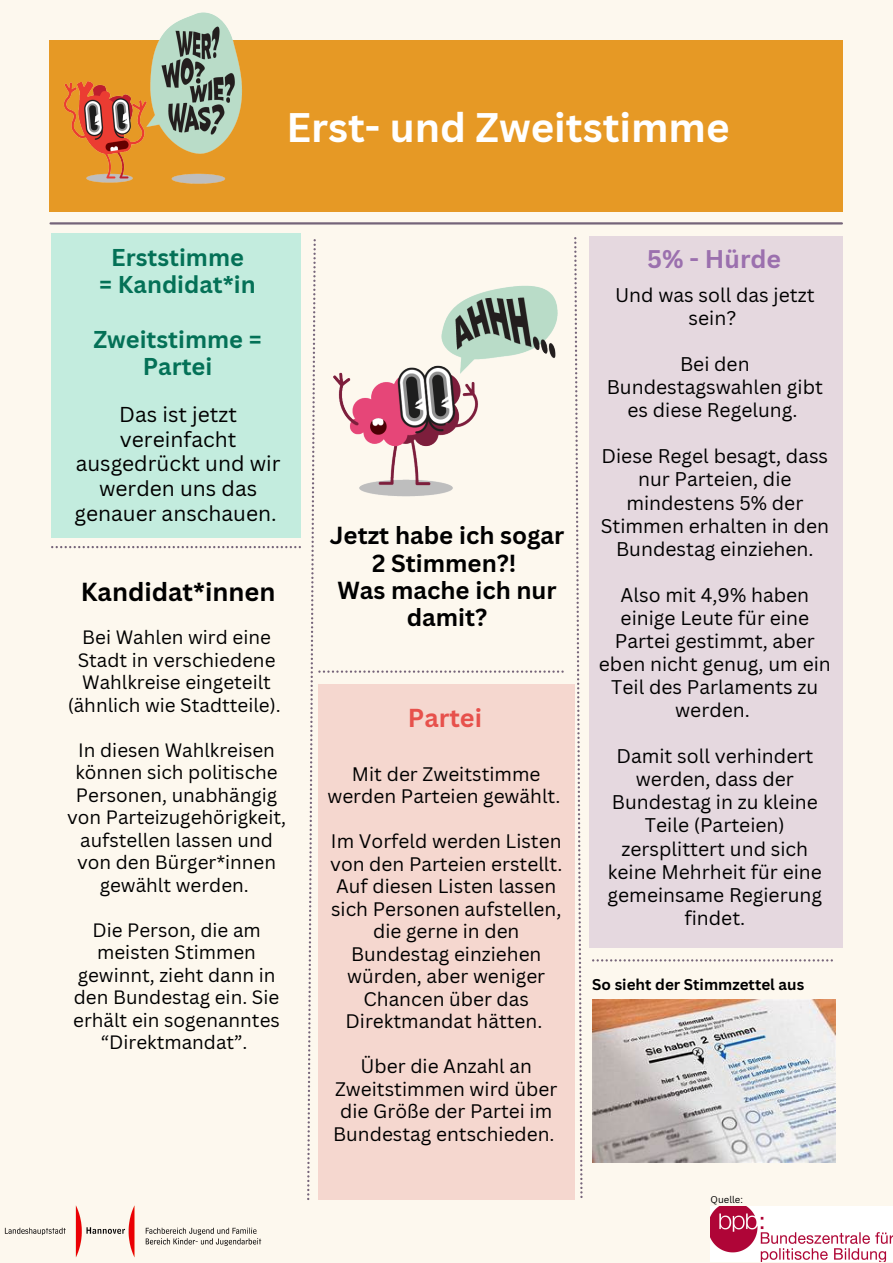
<style>
.page{position:relative;width:893px;height:1263px;background:#fdf8ee}
.page>*{position:absolute;margin:0;border:0;box-sizing:border-box;transform-origin:0 0}
.t1{font:700 40.2px "Canva Sans";color:#fff}
.t2{font:700 25.42px "Canva Sans";color:#000}
.t3{font:700 25.28px "Canva Sans";color:#e7514c}
.t4{font:700 24.9px "Canva Sans";color:#9b70ae}
.t5{font:700 24px/27.4px "Canva Sans";color:#000;text-align:center}
.t6{font:700 23.7px/27.1px "Canva Sans";color:#047157;text-align:center}
.t7{font:21px/24.8px "Canva Sans";color:#000;text-align:center}
.t8{font:19.27px/23.1px "Canva Sans";color:#000;text-align:center}
.t9{font:19.05px/22.5px "Canva Sans";color:#000;text-align:center}
.t10{font:18.83px/22.5px "Canva Sans";color:#000;text-align:center}
.t11{font:700 15.23px "Canva Sans";color:#000}
.t12{font:9.52px "Canva Sans";color:#000}
</style>
<div class="page">
<svg style="left:574px;top:237px;width:8px;height:961px"></svg>
<svg style="left:51px;top:546px;width:250px;height:2px"></svg>
<svg style="left:307px;top:239px;width:257px;height:961px"></svg>
<svg style="left:592px;top:959px;width:241px;height:2px"></svg>
<hr style="left:51px;top:222px;width:791px;height:3px;background:#756479">
<div style="left:51px;top:233px;width:249px;height:304px;background:#c3ecde"></div>
<div style="left:318px;top:684px;width:257px;height:516px;background:#f5d7cf"></div>
<div style="left:589px;top:236px;width:254px;height:712px;background:#e5d8df"></div>
<div style="left:49px;top:40px;width:794px;height:171px;background:#e69925"></div>
<img style="left:63px;top:12px;width:179px;height:172px">
<img style="left:4px;top:1205px;width:258px;height:53px">
<img style="left:710px;top:1207px;width:183px;height:54px">
<img style="left:321px;top:273px;width:243px;height:239px">
<img style="left:592px;top:999px;width:244px;height:163px">
<p class="t1" style="left:286px;top:99px;width:445px">Erst- und Zweitstimme</p>
<p class="t6" style="left:99px;top:244px;width:158px">Erststimme<br>= Kandidat*in</p>
<h2 class="t6" style="left:93px;top:325px;width:170px">Zweitstimme =<br>Partei</h2>
<h2 class="t7" style="left:75px;top:401px;width:207px">Das ist jetzt vereinfacht ausgedrückt und wir werden uns das genauer anschauen.</h2>
<p class="t2" style="left:81px;top:573px;width:196px">Kandidat*innen</p>
<p class="t10" style="left:68px;top:625px;width:215px">Bei Wahlen wird eine<br>Stadt in verschiedene<br>Wahlkreise eingeteilt (ähnlich wie Stadtteile).</p>
<p class="t10" style="left:67px;top:738px;width:220px">In diesen Wahlkreisen können sich politische<br>Personen, unabhängig von Parteizugehörigkeit, aufstellen lassen und von den Bürger*innen gewählt werden.</p>
<p class="t10" style="left:73px;top:918px;width:208px">Die Person, die am meisten Stimmen gewinnt, zieht dann in den Bundestag ein. Sie erhält ein sogenanntes “Direktmandat”.</p>
<p class="t5" style="left:330px;top:521px;width:236px">Jetzt habe ich sogar<br>2 Stimmen?!<br>Was mache ich nur damit?</p>
<p class="t3" style="left:408px;top:700px;width:76px">Partei</p>
<h2 class="t9" style="left:327px;top:762px;width:234px">Mit der Zweitstimme werden Parteien gewählt.</h2>
<h4 class="t9" style="left:330px;top:830px;width:234px">Im Vorfeld werden Listen von den Parteien erstellt.<br>Auf diesen Listen lassen sich Personen aufstellen, die gerne in den<br>Bundestag einziehen würden, aber weniger<br>Chancen über das<br>Direktmandat hätten.</h4>
<h4 class="t9" style="left:333px;top:1055px;width:226px">Über die Anzahl an<br>Zweitstimmen wird über die Größe der Partei im<br>Bundestag entschieden.</h4>
<p class="t4" style="left:647px;top:241px;width:135px">5% - Hürde</p>
<h2 class="t8" style="left:615px;top:283px;width:201px">Und was soll das jetzt sein?</h2>
<p class="t8" style="left:607px;top:352px;width:218px">Bei den<br>Bundestagswahlen gibt es diese Regelung.</p>
<h2 class="t8" style="left:600px;top:444px;width:230px">Diese Regel besagt, dass nur Parteien, die mindestens 5% der<br>Stimmen erhalten in den<br>Bundestag einziehen.</h2>
<h3 class="t8" style="left:599px;top:583px;width:233px">Also mit 4,9% haben einige Leute für eine<br>Partei gestimmt, aber eben nicht genug, um ein<br>Teil des Parlaments zu werden.</h3>
<h3 class="t8" style="left:607px;top:744px;width:216px">Damit soll verhindert werden, dass der<br>Bundestag in zu kleine<br>Teile (Parteien) zersplittert und sich keine Mehrheit für eine gemeinsame Regierung findet.</h3>
<p class="t11" style="left:592px;top:974px;width:213px">So sieht der Stimmzettel aus</p>
<h1 class="t12" style="left:710px;top:1193px;width:34px">Quelle:</h1>
</div>
